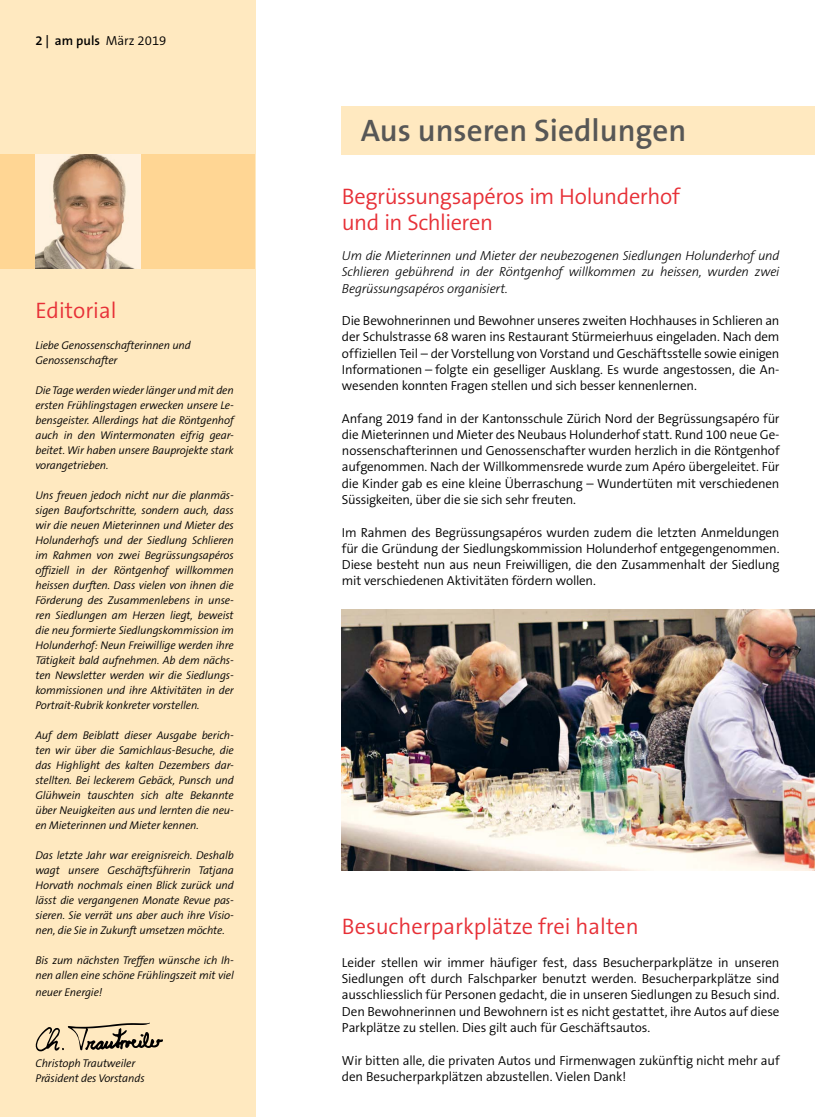
<style>
.page{position:relative;width:815px;height:1117px;background:#fff}
.page>*{position:absolute;margin:0;border:0;box-sizing:border-box;transform-origin:0 0}
.t1{font:600 31.25px "The Sans B6";color:#575756}
.t2{font:300 22.5px/26.2px "The Sans B4";letter-spacing:-.01em;color:#e73037}
.t3{font:300 13.12px/16.2px "The Sans B4";letter-spacing:-.015em;color:#000;text-align:justify}
.t4{font:italic 300 13.12px/16.2px "The Sans B3";letter-spacing:-.02em;color:#000;text-align:justify}
.t5{font:600 13.12px "The Sans B6";color:#000}
.t6{font:italic 300 11.25px/15px "The Sans B4";letter-spacing:-.01em;color:#000;text-align:justify}
.s1{font-family:"The Sans B4";font-weight:300}
</style>
<div class="page">
<div style="left:0;top:0;width:255px;height:1116px;background:#ffe9c0"></div>
<div style="left:0;top:154px;width:255px;height:114px;background:#ffd694"></div>
<svg style="left:35px;top:154px;width:106px;height:114px;background:#d4b69d"></svg>
<svg style="left:36px;top:1022px;width:127px;height:29px"></svg>
<div style="left:342px;top:106px;width:473px;height:48px;background:#ffe9c0"></div>
<img style="left:342px;top:609px;width:473px;height:260px">
<p class="t5" style="left:35px;top:34px;width:132px">2 | am puls <span class="s1">März 2019</span></p>
<h2 class="t2" style="left:35px;top:297px;width:83px">Editorial</h2>
<p class="t6" style="left:35px;top:338px;width:157px">Liebe Genossenschafterinnen und<br>Genossenschafter</p>
<p class="t6" style="left:35px;top:383px;width:200px">Die Tage werden wieder länger und mit den ersten Frühlingstagen erwecken unsere Le&shy;bensgeister. Allerdings hat die Röntgenhof auch in den Wintermonaten eifrig gear&shy;beitet. Wir haben unsere Bauprojekte stark vorangetrieben.</p>
<p class="t6" style="left:35px;top:488px;width:200px">Uns freuen jedoch nicht nur die planmäs&shy;sigen Baufortschritte, sondern auch, dass wir die neuen Mieterinnen und Mieter des Holunderhofs und der Siedlung Schlieren im Rahmen von zwei Begrüssungsapéros offiziell in der Röntgenhof willkommen heissen durften. Dass vielen von ihnen die Förderung des Zusammenlebens in unse&shy;ren Siedlungen am Herzen liegt, beweist die neu formierte Siedlungskommission im Holunderhof: Neun Freiwillige werden ihre Tätigkeit bald aufnehmen. Ab dem nächs&shy;ten Newsletter werden wir die Siedlungs&shy;kommissionen und ihre Aktivitäten in der Portrait-Rubrik konkreter vorstellen.</p>
<p class="t6" style="left:35px;top:728px;width:200px">Auf dem Beiblatt dieser Ausgabe berich&shy;ten wir über die Samichlaus-Besuche, die das Highlight des kalten Dezembers dar&shy;stellten. Bei leckerem Gebäck, Punsch und Glühwein tauschten sich alte Bekannte über Neuigkeiten aus und lernten die neu&shy;en Mieterinnen und Mieter kennen.</p>
<p class="t6" style="left:35px;top:848px;width:200px">Das letzte Jahr war ereignisreich. Deshalb wagt unsere Geschäftsführerin Tatjana Horvath nochmals einen Blick zurück und lässt die vergangenen Monate Revue pas&shy;sieren. Sie verrät uns aber auch ihre Visio&shy;nen, die Sie in Zukunft umsetzen möchte.</p>
<p class="t6" style="left:35px;top:953px;width:200px">Bis zum nächsten Treffen wünsche ich Ih&shy;nen allen eine schöne Frühlingszeit mit viel</p>
<p class="t6" style="left:35px;top:984px;width:68px">neuer Energie!</p>
<p class="t6" style="left:35px;top:1055px;width:111px">Christoph Trautweiler<br>Präsident des Vorstands</p>
<h1 class="t1" style="left:361px;top:114px;width:327px">Aus unseren Siedlungen</h1>
<h2 class="t2" style="left:342px;top:184px;width:339px">Begrüssungsapéros im Holunderhof und in Schlieren</h2>
<p class="t4" style="left:342px;top:248px;width:439px">Um die Mieterinnen und Mieter der neubezogenen Siedlungen Holunderhof und Schlieren gebührend in der Röntgenhof willkommen zu heissen, wurden zwei Begrüssungsapéros organisiert.</p>
<p class="t3" style="left:342px;top:313px;width:439px">Die Bewohnerinnen und Bewohner unseres zweiten Hochhauses in Schlieren an der Schulstrasse 68 waren ins Restaurant Stürmeierhuus eingeladen. Nach dem offiziellen Teil – der Vorstellung von Vorstand und Geschäftsstelle sowie einigen Informationen – folgte ein geselliger Ausklang. Es wurde angestossen, die An&shy;wesenden konnten Fragen stellen und sich besser kennenlernen.</p>
<p class="t3" style="left:342px;top:410px;width:439px">Anfang 2019 fand in der Kantonsschule Zürich Nord der Begrüssungsapéro für die Mieterinnen und Mieter des Neubaus Holunderhof statt. Rund 100 neue Ge&shy;nossenschafterinnen und Genossenschafter wurden herzlich in die Röntgenhof aufgenommen. Nach der Willkommensrede wurde zum Apéro übergeleitet. Für die Kinder gab es eine kleine Überraschung – Wundertüten mit verschiedenen Süssigkeiten, über die sie sich sehr freuten.</p>
<p class="t3" style="left:342px;top:524px;width:439px">Im Rahmen des Begrüssungsapéros wurden zudem die letzten Anmeldungen für die Gründung der Siedlungskommission Holunderhof entgegengenommen.<br>Diese besteht nun aus neun Freiwilligen, die den Zusammenhalt der Siedlung mit verschiedenen Aktivitäten fördern wollen.</p>
<h2 class="t2" style="left:342px;top:914px;width:298px">Besucherparkplätze frei halten</h2>
<p class="t3" style="left:342px;top:954px;width:439px">Leider stellen wir immer häufiger fest, dass Besucherparkplätze in unseren Siedlungen oft durch Falschparker benutzt werden. Besucherparkplätze sind ausschliesslich für Personen gedacht, die in unseren Siedlungen zu Besuch sind.<br>Den Bewohnerinnen und Bewohnern ist es nicht gestattet, ihre Autos auf diese Parkplätze zu stellen. Dies gilt auch für Geschäftsautos.</p>
<p class="t3" style="left:342px;top:1052px;width:439px">Wir bitten alle, die privaten Autos und Firmenwagen zukünftig nicht mehr auf den Besucherparkplätzen abzustellen. Vielen Dank!</p>
</div>
